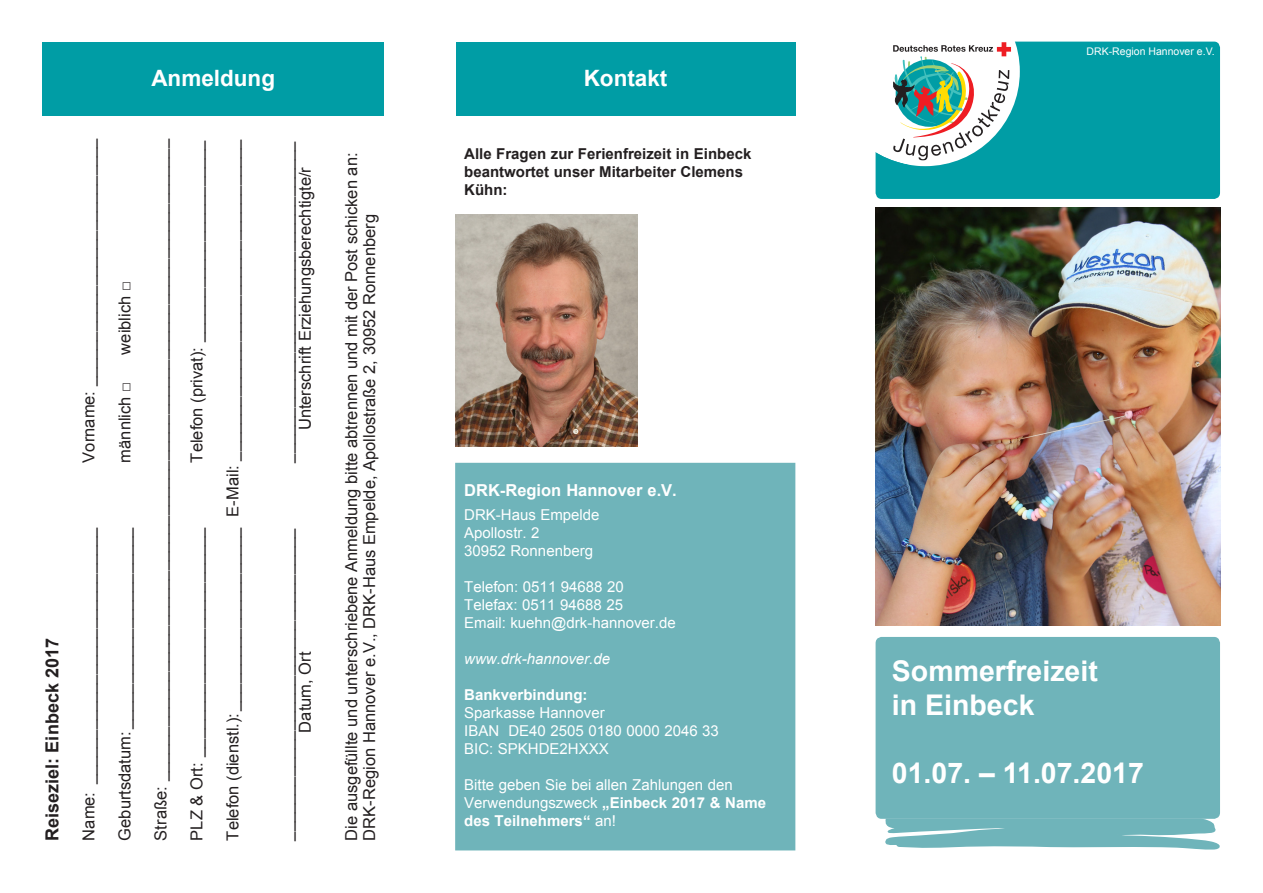
<style>
.page{position:relative;width:1263px;height:893px;background:#fff}
.page>*{position:absolute;margin:0;border:0;box-sizing:border-box;transform-origin:0 0}
.t1{font:700 28.5px/34.2px "Arial";color:#fff}
.t2{font:700 22.5px "Arial";color:#fff}
.t3{font:700 18px "Arial";color:#231f20}
.t4{font:16.5px/36px "Arial";color:#231f20}
.t5{font:700 16.5px "Arial";color:#fff}
.t6{font:15px/18px "Arial";color:#fff}
.t7{font:700 15px/18px "Arial";color:#231f20}
.t8{font:italic 15px "Arial";color:#fff}
.t9{font:700 15px "Arial";color:#fff}
.t10{font:10.5px "Arial";color:#fff}
.s1{font-weight:700}
</style>
<div class="page">
<div style="left:455px;top:463px;width:340px;height:387px;background:#6fb4ba"></div>
<div style="left:43px;top:43px;width:341px;height:73px;background:#009da5"></div>
<img style="left:455px;top:215px;width:182px;height:231px">
<div style="left:875px;top:42px;width:345px;height:157px;background:#009da5;border-radius:6px"></div>
<svg style="left:875px;top:41px;width:145px;height:125px"></svg>
<div style="left:875px;top:637px;width:345px;height:182px;background:#6fb4ba;border-radius:6px"></div>
<svg style="left:878px;top:817px;width:342px;height:33px"></svg>
<img style="left:875px;top:207px;width:345px;height:418px">
<div style="left:456px;top:43px;width:339px;height:73px;background:#009da5"></div>
<p class="t3" style="left:40px;top:840px;width:204px;rotate:-90deg">Reiseziel: Einbeck 2017</p>
<p class="t4" style="left:71px;top:462px;width:326px;rotate:-90deg">Vorname: ___________________________</p>
<p class="t4" style="left:71px;top:840px;width:315px;rotate:-90deg">Name: ____________________________</p>
<h2 class="t2" style="left:151px;top:63px;width:125px">Anmeldung</h2>
<h2 class="t2" style="left:584px;top:63px;width:85px">Kontakt</h2>
<p class="t4" style="left:107px;top:840px;width:703px;text-indent:486px;rotate:-90deg">weiblich □<br>Straße: ______________________________________________________________________<br>PLZ &amp; Ort: _________________________</p>
<p class="t4" style="left:179px;top:840px;width:703px;text-align:right;rotate:-90deg">Telefon (privat): ______________________<br>Telefon (dienstl.):____________________ E-Mail: ___________________________________</p>
<p class="t4" style="left:107px;top:462px;width:82px;rotate:-90deg">männlich □</p>
<p class="t4" style="left:107px;top:840px;width:315px;rotate:-90deg">Geburtsdatum:______________________</p>
<p class="t4" style="left:269px;top:462px;width:323px;rotate:-90deg">___________________________________</p>
<p class="t4" style="left:287px;top:430px;width:265px;rotate:-90deg">Unterschrift Erziehungsberechtigte/r</p>
<p class="t4" style="left:269px;top:840px;width:314px;rotate:-90deg">__________________________________</p>
<p class="t4" style="left:287px;top:732px;width:82px;rotate:-90deg">Datum, Ort</p>
<p class="t4" style="left:343px;top:840px;width:689px;line-height:18px;rotate:-90deg">Die ausgefüllte und unterschriebene Anmeldung bitte abtrennen und mit der Post schicken an:<br>DRK-Region Hannover e.V., DRK-Haus Empelde, Apollostraße 2, 30952 Ronnenberg</p>
<p class="t7" style="left:464px;top:146px;width:289px">Alle Fragen zur Ferienfreizeit in Einbeck beantwortet unser Mitarbeiter Clemens<br>Kühn:</p>
<p class="t5" style="left:464px;top:479px;width:214px">DRK-Region Hannover e.V.</p>
<p class="t6" style="left:464px;top:505px;width:137px">DRK-Haus Empelde<br>Apollostr. 2<br>30952 Ronnenberg</p>
<p class="t6" style="left:464px;top:577px;width:213px">Telefon: 0511 94688 20<br>Telefax: 0511 94688 25<br>Email: kuehn@drk-hannover.de</p>
<p class="t8" style="left:464px;top:649px;width:147px">www.drk-hannover.de</p>
<p class="t9" style="left:464px;top:684px;width:125px">Bankverbindung:</p>
<p class="t6" style="left:464px;top:703px;width:256px">Sparkasse Hannover<br>IBAN DE40 2505 0180 0000 2046 33<br>BIC: SPKHDE2HXXX</p>
<p class="t6" style="left:464px;top:775px;width:303px">Bitte geben Sie bei allen Zahlungen den<br>Verwendungszweck <span class="s1">„Einbeck 2017 &amp; Name des Teilnehmers“</span> an!</p>
<p class="t10" style="left:1086px;top:44px;width:130px">DRK-Region Hannover e.V.</p>
<h1 class="t1" style="left:892px;top:654px;width:207px">Sommerfreizeit in Einbeck</h1>
<h1 class="t1" style="left:892px;top:757px;width:253px">01.07. – 11.07.2017</h1>
</div>
